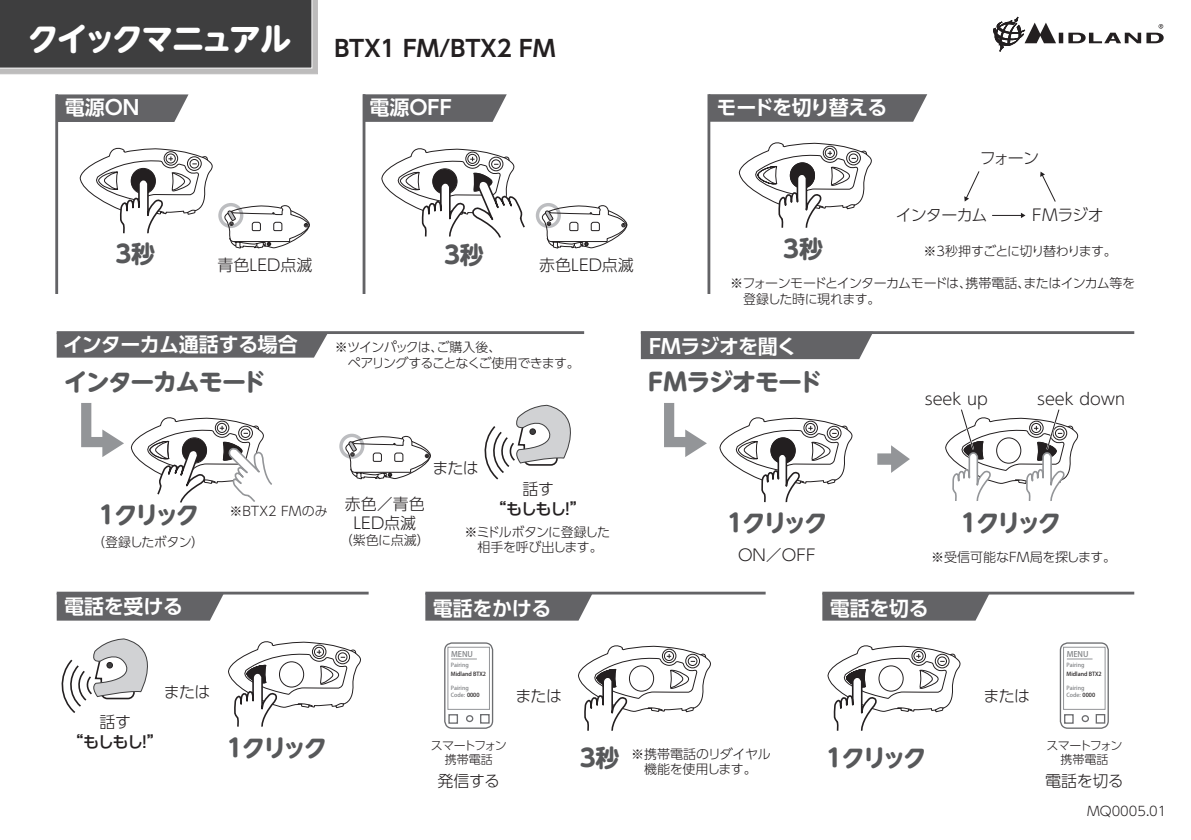
<style>
.page{position:relative;width:1191px;height:840px;background:#fff}
.page>*{position:absolute;margin:0;border:0;box-sizing:border-box;transform-origin:0 0}
.t1{font:700 32px "UD Shin M Go Pro";letter-spacing:-.095em;color:#fff}
.t2{font:700 24px "UD Shin M Go Pro";letter-spacing:-.135em;color:#57585a}
.t3{font:700 24px "UD Shin M Go Pro";letter-spacing:-.065em;color:#57585a}
.t4{font:700 24px "UD Shin M Go Pro";letter-spacing:-.035em;color:#57585a}
.t5{font:700 22.6px "UD Shin Go Pro De";color:#231f20}
.t6{font:700 20px "UD Shin Go Pro De";letter-spacing:-.015em;color:#fff}
.t7{font:700 20px "UD Shin Go Pro De";letter-spacing:-.06em;color:#fff}
.t8{font:300 16px/19.2px "UD Shin Go Pro";color:#231f20;text-align:center}
.t9{font:500 16px "UD Shin Go Pro";letter-spacing:-.095em;color:#231f20}
.t10{font:300 13px/15.6px "UD Shin Go Pro";letter-spacing:-.035em;color:#231f20}
.t11{font:300 13px/15.6px "UD Shin Go Pro";letter-spacing:-.065em;color:#231f20}
.t12{font:300 13px "UD Shin Go Pro";color:#231f20}
.t13{font:300 13px "UD Shin Go Pro";letter-spacing:-.06em;color:#231f20}
.t14{font:300 13px "UD Shin Go Pro";letter-spacing:-.01em;color:#231f20}
.t15{font:300 13px "UD Shin Go Pro";letter-spacing:-.055em;color:#231f20}
.t16{font:300 12px/14.2px "UD Shin Go Pro";letter-spacing:-.055em;color:#231f20;text-align:center}
.t17{font:500 7.8px "Koz Go Pro";color:#808285}
.t18{font:500 5.6px/6.8px "Koz Go Pro";color:#808285}
.t19{font:500 5.6px "Koz Go Pro";color:#231f20}
.s1{color:#231f20}
</style>
<div class="page">
<div style="left:218px;top:203px;width:25px;height:25px;border:3px solid #bcbdc0;border-radius:50%"></div>
<div style="left:536px;top:203px;width:25px;height:25px;border:3px solid #bcbdc0;border-radius:50%"></div>
<div style="left:339px;top:433px;width:25px;height:25px;border:3px solid #bcbdc0;border-radius:50%"></div>
<svg style="left:58px;top:94px;width:130px;height:28px;background:#6d6d70"></svg>
<svg style="left:365px;top:94px;width:142px;height:28px;background:#6d6d70"></svg>
<div style="left:57px;top:594px;width:167px;height:26px;background:#636366"></div>
<div style="left:641px;top:334px;width:231px;height:25px;background:#636366"></div>
<div style="left:57px;top:334px;width:271px;height:23px;background:#636366"></div>
<svg style="left:346px;top:435px;width:85px;height:44px"></svg>
<svg style="left:542px;top:204px;width:85px;height:44px"></svg>
<svg style="left:225px;top:204px;width:85px;height:44px"></svg>
<svg style="left:130px;top:417px;width:142px;height:86px"></svg>
<svg style="left:79px;top:147px;width:134px;height:87px"></svg>
<svg style="left:381px;top:148px;width:144px;height:90px"></svg>
<svg style="left:484px;top:405px;width:87px;height:75px"></svg>
<svg style="left:61px;top:638px;width:87px;height:75px"></svg>
<hr style="left:641px;top:331px;width:493px;height:3px;background:#636366">
<hr style="left:57px;top:591px;width:312px;height:3px;background:#636366">
<hr style="left:425px;top:591px;width:340px;height:3px;background:#636366">
<hr style="left:822px;top:591px;width:312px;height:3px;background:#636366">
<hr style="left:55px;top:94px;width:3px;height:200px;background:#636366">
<hr style="left:362px;top:94px;width:3px;height:200px;background:#636366">
<hr style="left:57px;top:331px;width:527px;height:3px;background:#636366">
<svg style="left:0;top:0;width:318px;height:74px;background:#4c4c4d"></svg>
<svg style="left:993px;top:16px;width:170px;height:36px"></svg>
<div style="left:444px;top:642px;width:49px;height:86px;border:1px solid #6c6d70;border-radius:7px"></div>
<div style="left:447px;top:646px;width:43px;height:63px;border:1px solid #939598"></div>
<div style="left:466px;top:714px;width:7px;height:7px;border:1px solid #6c6d70;border-radius:50%"></div>
<div style="left:448px;top:713px;width:10px;height:10px;border:1px solid #6c6d70"></div>
<div style="left:480px;top:713px;width:9px;height:10px;border:1px solid #6c6d70"></div>
<svg style="left:451px;top:658px;width:26px;height:1px"></svg>
<div style="left:425px;top:592px;width:167px;height:28px;background:#636366"></div>
<svg style="left:228px;top:641px;width:133px;height:86px"></svg>
<svg style="left:710px;top:94px;width:217px;height:28px;background:#6a6a6d"></svg>
<hr style="left:707px;top:94px;width:3px;height:200px;background:#636366">
<svg style="left:578px;top:645px;width:133px;height:86px"></svg>
<div style="left:1059px;top:642px;width:49px;height:86px;border:1px solid #6c6d70;border-radius:7px"></div>
<div style="left:1063px;top:646px;width:42px;height:63px;border:1px solid #939598"></div>
<div style="left:1081px;top:714px;width:8px;height:7px;border:1px solid #6c6d70;border-radius:50%"></div>
<div style="left:1064px;top:713px;width:9px;height:10px;border:1px solid #6c6d70"></div>
<div style="left:1095px;top:713px;width:10px;height:10px;border:1px solid #6c6d70"></div>
<svg style="left:1067px;top:658px;width:25px;height:1px"></svg>
<svg style="left:827px;top:645px;width:133px;height:86px"></svg>
<svg style="left:719px;top:409px;width:359px;height:211px"></svg>
<svg style="left:81px;top:403px;width:43px;height:54px"></svg>
<svg style="left:664px;top:403px;width:43px;height:54px"></svg>
<svg style="left:738px;top:142px;width:134px;height:86px"></svg>
<hr style="left:992px;top:215px;width:30px;height:1px;background:#231f20">
<svg style="left:1021px;top:213px;width:4px;height:5px"></svg>
<svg style="left:964px;top:171px;width:16px;height:30px"></svg>
<svg style="left:1040px;top:171px;width:16px;height:31px"></svg>
<h1 class="t1" style="left:27px;top:13px;width:266px">クイックマニュアル</h1>
<h3 class="t6" style="left:65px;top:91px;width:76px">電源ON</h3>
<h3 class="t5" style="left:334px;top:30px;width:222px">BTX1 FM/BTX2 FM</h3>
<h3 class="t6" style="left:369px;top:91px;width:84px">電源OFF</h3>
<h2 class="t2" style="left:111px;top:234px;width:45px">３秒</h2>
<h2 class="t2" style="left:440px;top:235px;width:45px">３秒</h2>
<p class="t8" style="left:217px;top:254px;width:96px">青色LED点滅</p>
<p class="t8" style="left:539px;top:254px;width:96px">赤色LED点滅</p>
<h3 class="t7" style="left:716px;top:91px;width:173px">モードを切り替える</h3>
<p class="t8" style="left:979px;top:148px;width:61px">フォーン</p>
<p class="t8" style="left:896px;top:205px;width:93px">インターカム</p>
<p class="t8" style="left:1032px;top:205px;width:73px">FMラジオ</p>
<h2 class="t2" style="left:783px;top:229px;width:41px">3秒</h2>
<p class="t13" style="left:923px;top:240px;width:195px">※3秒押すごとに切り替わります。</p>
<p class="t10" style="left:730px;top:275px;width:406px">※フォーンモードとインターカムモードは、携帯電話、またはインカム等を　登録した時に現れます。</p>
<h3 class="t6" style="left:63px;top:328px;width:236px">インターカム通話する場合</h3>
<h3 class="t6" style="left:649px;top:330px;width:149px">FMラジオを聞く</h3>
<p class="t11" style="left:335px;top:339px;width:247px">※ツインパックは、ご購入後、<br>　ペアリングすることなくご使用できます。</p>
<h2 class="t3" style="left:64px;top:361px;width:204px">インターカムモード</h2>
<h2 class="t4" style="left:648px;top:361px;width:176px">FMラジオモード</h2>
<p class="t8" style="left:432px;top:457px;width:48px">または</p>
<p class="t8" style="left:924px;top:389px;width:65px">seek up</p>
<p class="t8" style="left:1037px;top:389px;width:90px">seek down</p>
<h2 class="t2" style="left:95px;top:495px;width:106px">１クリック</h2>
<p class="t8" style="left:345px;top:493px;width:81px">赤色／青色<br>LED点滅</p>
<p class="t10" style="left:340px;top:531px;width:92px">（紫色に点滅）</p>
<p class="t12" style="left:229px;top:500px;width:100px">※BTX2 FMのみ</p>
<p class="t15" style="left:92px;top:531px;width:113px">（登録したボタン）</p>
<p class="t8" style="left:522px;top:478px;width:33px">話す</p>
<p class="t9" style="left:490px;top:495px;width:97px">“もしもし！”</p>
<p class="t10" style="left:464px;top:523px;width:147px">※ミドルボタンに登録した　相手を呼び出します。</p>
<h2 class="t2" style="left:723px;top:503px;width:106px">１クリック</h2>
<h2 class="t2" style="left:957px;top:503px;width:106px">１クリック</h2>
<p class="t8" style="left:738px;top:544px;width:79px">ON／OFF</p>
<p class="t14" style="left:931px;top:546px;width:186px">※受信可能なFM局を探します。</p>
<h3 class="t6" style="left:64px;top:590px;width:120px">電話を受ける</h3>
<h3 class="t6" style="left:433px;top:591px;width:120px">電話をかける</h3>
<h3 class="t6" style="left:830px;top:591px;width:101px">電話を切る</h3>
<p class="t17" style="left:451px;top:649px;width:23px">MENU</p>
<p class="t18" style="left:451px;top:684px;width:30px">Pairing<br>Code: <span class="s1">0000</span></p>
<p class="t18" style="left:451px;top:661px;width:20px">Pairing</p>
<p class="t19" style="left:451px;top:669px;width:37px">Midland BTX2</p>
<p class="t8" style="left:164px;top:681px;width:48px">または</p>
<p class="t8" style="left:515px;top:685px;width:48px">または</p>
<p class="t8" style="left:983px;top:685px;width:48px">または</p>
<p class="t17" style="left:1066px;top:649px;width:23px">MENU</p>
<p class="t18" style="left:1066px;top:684px;width:30px">Pairing<br>Code: <span class="s1">0000</span></p>
<p class="t18" style="left:1066px;top:661px;width:20px">Pairing</p>
<p class="t19" style="left:1066px;top:669px;width:37px">Midland BTX2</p>
<p class="t8" style="left:99px;top:711px;width:33px">話す</p>
<p class="t9" style="left:67px;top:728px;width:97px">“もしもし！”</p>
<h2 class="t2" style="left:223px;top:727px;width:106px">１クリック</h2>
<p class="t16" style="left:431px;top:737px;width:77px">スマートフォン携帯電話</p>
<p class="t8" style="left:437px;top:770px;width:64px">発信する</p>
<h2 class="t2" style="left:575px;top:737px;width:45px">３秒</h2>
<p class="t10" style="left:631px;top:745px;width:141px">※携帯電話のリダイヤル　機能を使用します。</p>
<h2 class="t2" style="left:822px;top:737px;width:106px">１クリック</h2>
<p class="t16" style="left:1046px;top:737px;width:77px">スマートフォン携帯電話</p>
<p class="t8" style="left:1045px;top:770px;width:80px">電話を切る</p>
<p class="t12" style="left:1087px;top:800px;width:81px">MQ0005.01</p>
</div>
